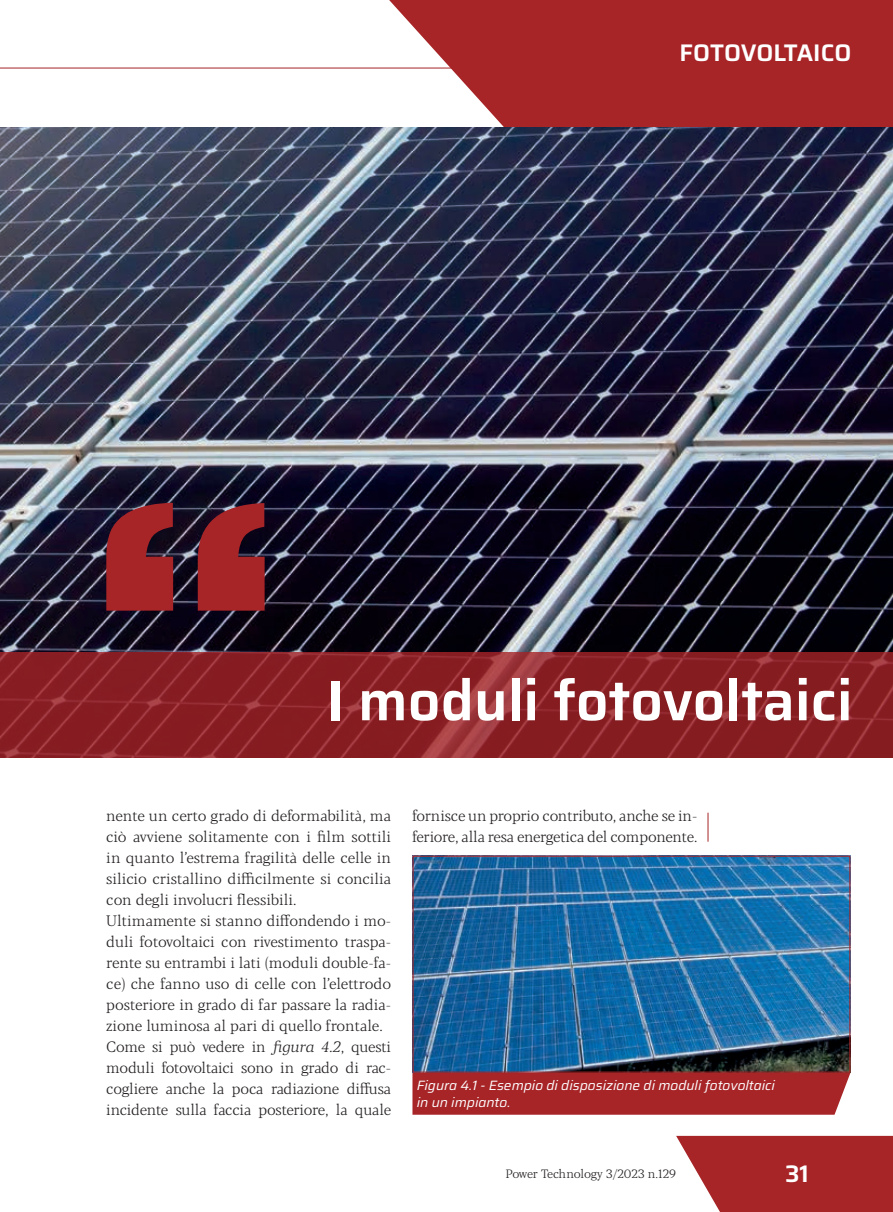
<style>
.page{position:relative;width:893px;height:1212px;background:#fff}
.page>*{position:absolute;margin:0;border:0;box-sizing:border-box;transform-origin:0 0}
.t1{font:600 57px "Saira";color:#fff}
.t2{font:600 24px "Saira";color:#fff}
.t3{font:300 15px/21px "Blacker Pro Text";letter-spacing:-.01em;color:#231f20}
.t4{font:italic 13.5px/16.5px "Saira";color:#fff}
.t5{font:300 12px "Blacker Pro Text";letter-spacing:-.01em;color:#231f20}
.s1{font-style:italic}
</style>
<div class="page">
<svg style="left:676px;top:1136px;width:217px;height:76px;background:#af3a3c"></svg>
<hr style="left:0;top:68px;width:483px;height:1px;background:#a72427">
<svg style="left:370px;top:0;width:523px;height:128px;background:#b24346"></svg>
<svg style="left:708px;top:813px;width:1px;height:29px"></svg>
<img style="left:0;top:128px;width:893px;height:525px">
<svg style="left:0;top:653px;width:893px;height:105px;background:#8a2126"></svg>
<svg style="left:106px;top:503px;width:159px;height:108px;background:#7d2129"></svg>
<div style="left:412px;top:1073px;width:438px;height:42px;background:#a72427"></div>
<img style="left:414px;top:857px;width:434px;height:214px">
<div style="left:412px;top:855px;width:438px;height:218px;border:1px solid #a72427"></div>
<h2 class="t2" style="left:679px;top:34px;width:173px">FOTOVOLTAICO</h2>
<h1 class="t1" style="left:327px;top:654px;width:527px">I moduli fotovoltaici</h1>
<p class="t3" style="left:106px;top:805px;width:286px">nente un certo grado di deformabilità, ma ciò avviene solitamente con i film sottili in quanto l’estrema fragilità delle celle in silicio cristallino difficilmente si concilia con degli involucri flessibili.<br>Ultimamente si stanno diffondendo i mo&shy;duli fotovoltaici con rivestimento traspa&shy;rente su entrambi i lati (moduli double-fa&shy;ce) che fanno uso di celle con l’elettrodo posteriore in grado di far passare la radia&shy;zione luminosa al pari di quello frontale.<br>Come si può vedere in <span class="s1">figura 4.2</span>, questi moduli fotovoltaici sono in grado di rac&shy;cogliere anche la poca radiazione diffusa incidente sulla faccia posteriore, la quale</p>
<p class="t3" style="left:412px;top:805px;width:286px">fornisce un proprio contributo, anche se in&shy;feriore, alla resa energetica del componente.</p>
<p class="t4" style="left:417px;top:1077px;width:360px">Figura 4.1 - Esempio di disposizione di moduli fotovoltaici in un impianto.</p>
<p class="t5" style="left:505px;top:1166px;width:172px">Power Technology 3/2023 n.129</p>
<h2 class="t2" style="left:785px;top:1154px;width:25px">31</h2>
</div>
